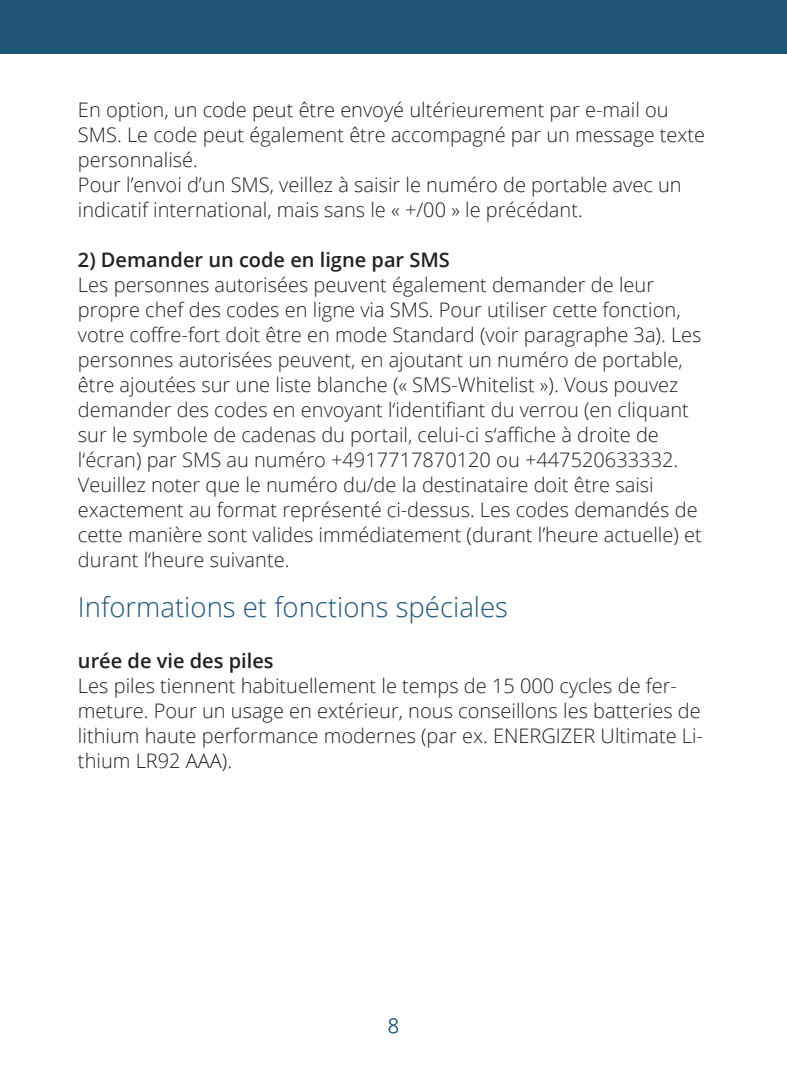
<style>
.page{position:relative;width:787px;height:1092px;background:#fff}
.page>*{position:absolute;margin:0;border:0;box-sizing:border-box;transform-origin:0 0}
.t1{font:300 27.5px "Open Sans";color:#1f5678}
.t2{font:300 20px/25px "Open Sans";color:#231f20}
.t3{font:600 20px "Open Sans";color:#231f20}
.t4{font:300 20px "Open Sans";color:#1f5678}
</style>
<div class="page">
<div style="left:0;top:0;width:787px;height:53px;background:#1f5678"></div>
<p class="t2" style="left:78px;top:97px;width:628px">En option, un code peut être envoyé ultérieurement par e-mail ou SMS. Le code peut également être accompagné par un message texte personnalisé.<br>Pour l’envoi d’un SMS, veillez à saisir le numéro de portable avec un indicatif international, mais sans le « +/00 » le précédant.</p>
<p class="t3" style="left:78px;top:246px;width:373px">2) Demander un code en ligne par SMS</p>
<p class="t2" style="left:78px;top:272px;width:625px">Les personnes autorisées peuvent également demander de leur propre chef des codes en ligne via SMS. Pour utiliser cette fonction, votre coffre-fort doit être en mode Standard (voir paragraphe 3a). Les personnes autorisées peuvent, en ajoutant un numéro de portable, être ajoutées sur une liste blanche (« SMS-Whitelist »). Vous pouvez demander des codes en envoyant l‘identifiant du verrou (en cliquant sur le symbole de cadenas du portail, celui-ci s‘affiche à droite de l‘écran) par SMS au numéro +4917717870120 ou +447520633332.<br>Veuillez noter que le numéro du/de la destinataire doit être saisi exactement au format représenté ci-dessus. Les codes demandés de cette manière sont valides immédiatement (durant l’heure actuelle) et durant l‘heure suivante.</p>
<h1 class="t1" style="left:78px;top:588px;width:431px">Informations et fonctions spéciales</h1>
<p class="t3" style="left:78px;top:646px;width:197px">urée de vie des piles</p>
<p class="t2" style="left:78px;top:672px;width:626px">Les piles tiennent habituellement le temps de 15 000 cycles de fer&shy;meture. Pour un usage en extérieur, nous conseillons les batteries de lithium haute performance modernes (par ex. ENERGIZER Ultimate Li&shy;thium LR92 AAA).</p>
<p class="t4" style="left:388px;top:1011px;width:13px">8</p>
</div>
